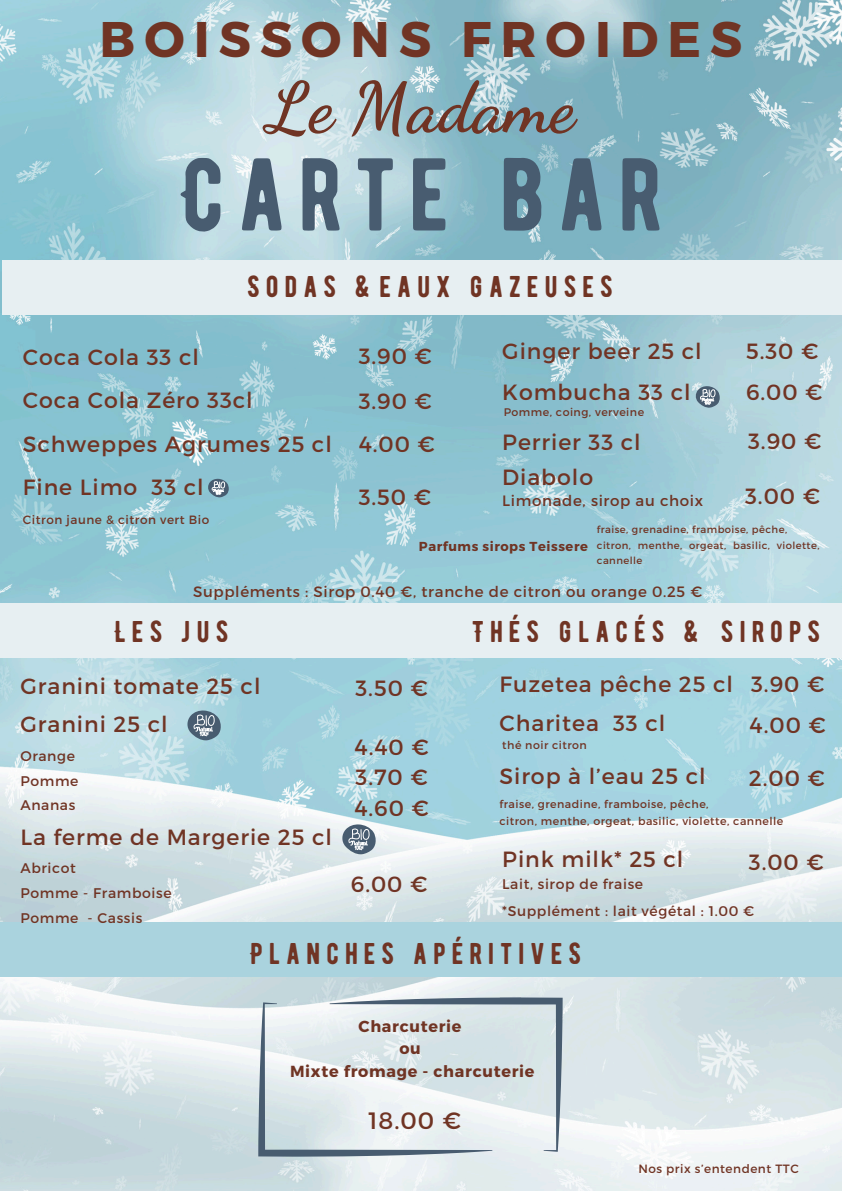
<style>
.page{position:relative;width:842px;height:1191px;background:#fff}
.page>*{position:absolute;margin:0;border:0;box-sizing:border-box;transform-origin:0 0}
.t1{font:103.1px "BERNIER Regular";letter-spacing:.12em;color:#485c70}
.t2{font:700 70px "Dancing Script";color:#703424}
.t3{font:700 50px "Montserrat";letter-spacing:.18em;color:#703424}
.t4{font:30px "BERNIER Regular";letter-spacing:.195em;color:#703424}
.t5{font:23.7px "Montserrat";color:#703424}
.t6{font:22px/38.2px "Montserrat";letter-spacing:.045em;color:#703424}
.t7{font:700 16px/22.5px "Montserrat";letter-spacing:.045em;color:#703424;text-align:center}
.t8{font:15px "Montserrat";letter-spacing:.045em;color:#703424}
.t9{font:14px/24.8px "Montserrat";letter-spacing:.045em;color:#703424}
.t10{font:700 13px "Montserrat";letter-spacing:.045em;color:#703424}
.t11{font:12px "Montserrat";letter-spacing:.045em;color:#703424}
.t12{font:11px "Montserrat";letter-spacing:.045em;color:#703424}
.t13{font:10px/15.8px "Montserrat";letter-spacing:.045em;color:#703424}
</style>
<div class="page">
<img style="left:0;top:0;width:842px;height:1190px">
<div style="left:2px;top:260px;width:840px;height:55px;background:#e7eff2"></div>
<div style="left:0;top:602px;width:842px;height:55px;background:#e7eff2"></div>
<div style="left:0;top:922px;width:842px;height:55px;background:#aad3de"></div>
<svg style="left:207px;top:478px;width:22px;height:19px"></svg>
<svg style="left:186px;top:710px;width:35px;height:31px"></svg>
<svg style="left:258px;top:977px;width:305px;height:179px"></svg>
<svg style="left:341px;top:824px;width:35px;height:30px"></svg>
<svg style="left:695px;top:386px;width:25px;height:22px"></svg>
<h5 class="t3" style="left:100px;top:7px;width:644px">BOISSONS FROIDES</h5>
<h5 class="t2" style="left:267px;top:66px;width:309px">Le Madame</h5>
<h4 class="t1" style="left:180px;top:132px;width:483px">CARTE BAR</h4>
<h5 class="t4" style="left:247px;top:269px;width:367px">SODAS &amp;EAUX GAZEUSES</h5>
<p class="t6" style="left:23px;top:336px;width:178px">Coca Cola 33 cl</p>
<p class="t6" style="left:23px;top:380px;width:231px">Coca Cola Zéro 33cl</p>
<h2 class="t6" style="left:23px;top:423px;width:310px">Schweppes Agrumes 25 cl</h2>
<h1 class="t6" style="left:23px;top:467px;width:182px">Fine Limo 33 cl</h1>
<p class="t11" style="left:23px;top:511px;width:188px">Citron jaune &amp; citron vert Bio</p>
<p class="t6" style="left:359px;top:336px;width:75px">3.90 €</p>
<h5 class="t6" style="left:359px;top:381px;width:75px">3.90 €</h5>
<p class="t6" style="left:502px;top:331px;width:201px">Ginger beer 25 cl</p>
<h5 class="t6" style="left:502px;top:372px;width:190px">Kombucha 33 cl</h5>
<p class="t12" style="left:504px;top:405px;width:142px">Pomme, coing, verveine</p>
<h5 class="t6" style="left:746px;top:331px;width:74px">5.30 €</h5>
<p class="t6" style="left:746px;top:372px;width:78px">6.00 €</p>
<p class="t6" style="left:748px;top:421px;width:75px">3.90 €</p>
<h4 class="t6" style="left:502px;top:422px;width:140px">Perrier 33 cl</h4>
<h4 class="t6" style="left:502px;top:457px;width:92px">Diabolo</h4>
<p class="t8" style="left:502px;top:490px;width:202px">Limonade, sirop au choix</p>
<h5 class="t6" style="left:359px;top:424px;width:78px">4.00 €</h5>
<p class="t6" style="left:359px;top:476px;width:74px">3.50 €</p>
<h5 class="t6" style="left:745px;top:475px;width:76px">3.00 €</h5>
<h5 class="t13" style="left:597px;top:521px;width:192px">fraise, grenadine, framboise, pêche,</h5>
<p class="t13" style="left:597px;top:536px;width:224px">citron, menthe, orgeat, basilic, violette, cannelle</p>
<h5 class="t10" style="left:419px;top:537px;width:171px">Parfums sirops Teissere</h5>
<p class="t8" style="left:193px;top:581px;width:511px">Suppléments : Sirop 0.40 €, tranche de citron ou orange 0.25 €</p>
<h5 class="t4" style="left:115px;top:613px;width:115px">LES JUS</h5>
<h5 class="t4" style="left:472px;top:613px;width:350px">THÉS GLACÉS &amp; SIROPS</h5>
<h5 class="t6" style="left:20px;top:666px;width:242px">Granini tomate 25 cl<br>Granini 25 cl</h5>
<h5 class="t9" style="left:20px;top:742px;width:60px">Orange<br>Pomme<br>Ananas</h5>
<h5 class="t6" style="left:20px;top:816px;width:313px">La ferme de Margerie 25 cl</h5>
<h5 class="t9" style="left:20px;top:855px;width:153px">Abricot<br>Pomme - Framboise<br>Pomme - Cassis</h5>
<h5 class="t6" style="left:355px;top:668px;width:74px">3.50 €</h5>
<h5 class="t6" style="left:355px;top:727px;width:76px">4.40 €</h5>
<p class="t6" style="left:355px;top:757px;width:74px">3.70 €</p>
<h5 class="t6" style="left:354px;top:788px;width:76px">4.60 €</h5>
<p class="t6" style="left:351px;top:863px;width:78px">6.00 €</p>
<p class="t6" style="left:499px;top:664px;width:235px">Fuzetea pêche 25 cl</p>
<p class="t6" style="left:499px;top:703px;width:167px">Charitea 33 cl</p>
<h5 class="t12" style="left:502px;top:737px;width:86px">thé noir citron</h5>
<p class="t6" style="left:751px;top:664px;width:75px">3.90 €</p>
<p class="t6" style="left:750px;top:705px;width:78px">4.00 €</p>
<p class="t6" style="left:499px;top:755px;width:208px">Sirop à l’eau 25 cl</p>
<p class="t12" style="left:499px;top:796px;width:211px">fraise, grenadine, framboise, pêche,</p>
<p class="t12" style="left:499px;top:814px;width:285px">citron, menthe, orgeat, basilic, violette, cannelle</p>
<p class="t6" style="left:502px;top:839px;width:183px">Pink milk* 25 cl</p>
<p class="t9" style="left:502px;top:870px;width:142px">Lait, sirop de fraise</p>
<h5 class="t6" style="left:749px;top:757px;width:78px">2.00 €</h5>
<h5 class="t6" style="left:749px;top:841px;width:76px">3.00 €</h5>
<p class="t9" style="left:502px;top:897px;width:254px">*Supplément : lait végétal : 1.00 €</p>
<p class="t4" style="left:250px;top:934px;width:333px">PLANCHES APÉRITIVES</p>
<h5 class="t7" style="left:290px;top:1013px;width:246px">Charcuterie<br>ou<br>Mixte fromage - charcuterie</h5>
<h5 class="t5" style="left:368px;top:1105px;width:94px">18.00 €</h5>
<h5 class="t11" style="left:638px;top:1161px;width:162px">Nos prix s’entendent TTC</h5>
</div>
